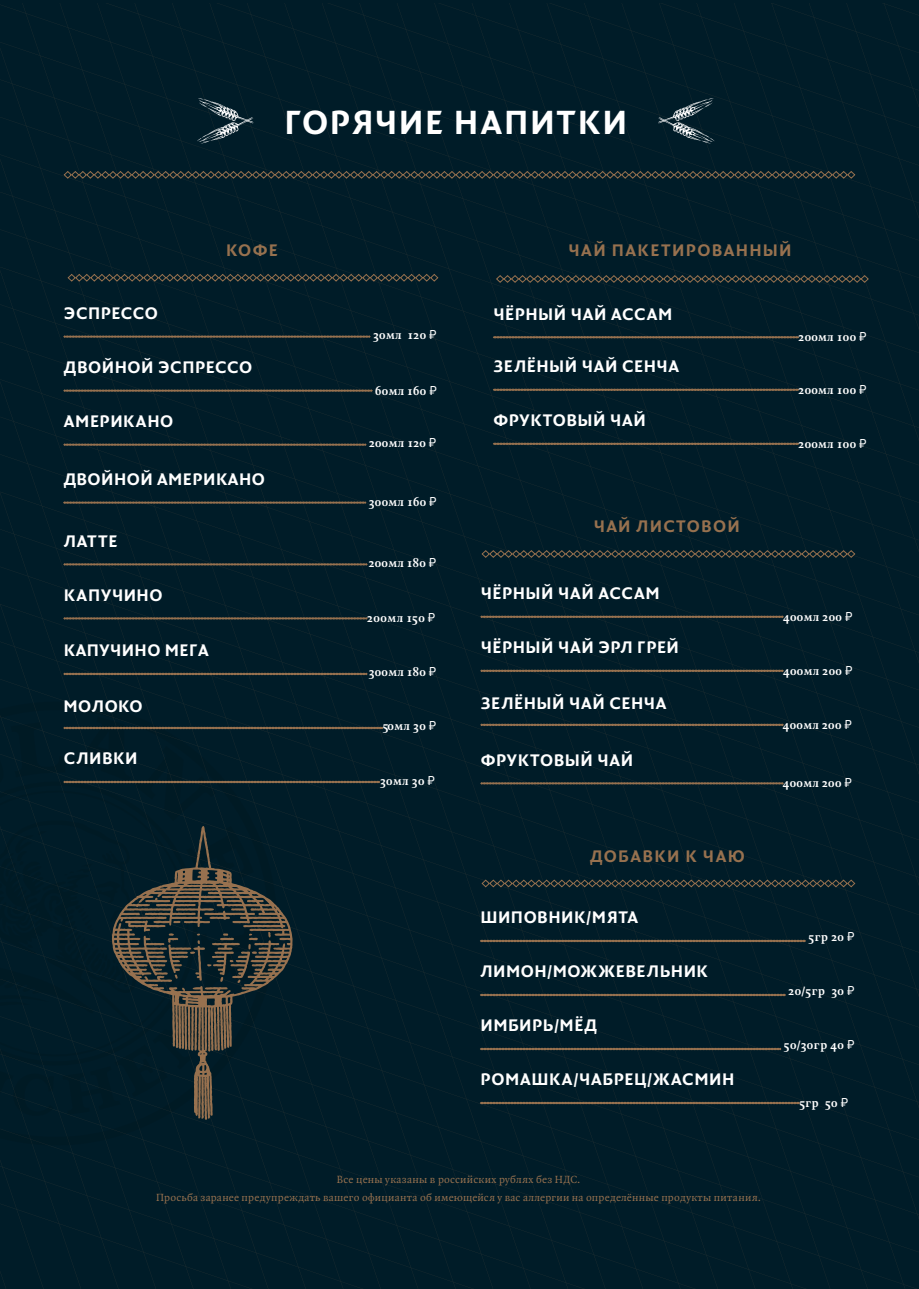
<style>
.page{position:relative;width:919px;height:1289px;background:#fff}
.page>*{position:absolute;margin:0;border:0;box-sizing:border-box;transform-origin:0 0}
.t1{font:700 36px "Quadraat Sans Pro";letter-spacing:.045em;color:#fff}
.t2{font:700 18px "Quadraat Sans Pro";letter-spacing:.025em;color:#fff}
.t3{font:700 18px "Quadraat Sans Pro";letter-spacing:.07em;color:#97714f}
.t4{font:700 12.75px "Quadraat Pro";letter-spacing:.03em;color:#fff}
.t5{font:11.1px/18px "Quadraat Pro";letter-spacing:.025em;color:#97714f;text-align:center}
.s1{font-family:"Archivo Narrow";font-weight:400}
</style>
<div class="page">
<div style="left:0;top:3px;width:918px;height:1285px;background:#001c28"></div>
<div style="left:0;top:683px;width:295px;height:480px;background:#001c28"></div>
<svg style="left:64px;top:336px;width:306px;height:1px"></svg>
<svg style="left:64px;top:390px;width:308px;height:1px"></svg>
<svg style="left:64px;top:444px;width:302px;height:1px"></svg>
<svg style="left:64px;top:563px;width:303px;height:2px"></svg>
<svg style="left:64px;top:617px;width:303px;height:2px"></svg>
<svg style="left:493px;top:336px;width:305px;height:2px"></svg>
<svg style="left:493px;top:389px;width:305px;height:1px"></svg>
<svg style="left:493px;top:443px;width:305px;height:1px"></svg>
<svg style="left:480px;top:616px;width:303px;height:1px"></svg>
<svg style="left:480px;top:670px;width:303px;height:1px"></svg>
<svg style="left:480px;top:724px;width:303px;height:1px"></svg>
<svg style="left:480px;top:782px;width:303px;height:2px"></svg>
<svg style="left:480px;top:940px;width:325px;height:1px"></svg>
<svg style="left:480px;top:994px;width:305px;height:1px"></svg>
<svg style="left:480px;top:1048px;width:300px;height:1px"></svg>
<svg style="left:480px;top:1102px;width:319px;height:1px"></svg>
<svg style="left:63px;top:171px;width:792px;height:8px;background:#303734"></svg>
<svg style="left:67px;top:273px;width:371px;height:9px;background:#2a3332"></svg>
<svg style="left:481px;top:879px;width:374px;height:8px;background:#2e3633"></svg>
<svg style="left:481px;top:549px;width:374px;height:9px;background:#2a3432"></svg>
<svg style="left:0;top:716px;width:383px;height:400px;background:#0c222a"></svg>
<svg style="left:197px;top:98px;width:57px;height:45px;background:#263d47"></svg>
<svg style="left:657px;top:98px;width:57px;height:45px;background:#253d47"></svg>
<svg style="left:64px;top:502px;width:302px;height:1px"></svg>
<svg style="left:495px;top:275px;width:374px;height:8px;background:#303634"></svg>
<svg style="left:64px;top:673px;width:303px;height:1px"></svg>
<h1 class="t1" style="left:284px;top:96px;width:344px">ГОРЯЧИЕ НАПИТКИ</h1>
<p class="t2" style="left:64px;top:299px;width:96px">ЭСПРЕССО</p>
<p class="t3" style="left:226px;top:237px;width:53px">КОФЕ</p>
<p class="t2" style="left:64px;top:353px;width:190px">ДВОЙНОЙ ЭСПРЕССО</p>
<p class="t2" style="left:64px;top:407px;width:111px">АМЕРИКАНО</p>
<p class="t2" style="left:64px;top:465px;width:203px">ДВОЙНОЙ АМЕРИКАНО</p>
<p class="t2" style="left:64px;top:527px;width:55px">ЛАТТЕ</p>
<p class="t2" style="left:64px;top:581px;width:100px">КАПУЧИНО</p>
<p class="t2" style="left:64px;top:637px;width:146px">КАПУЧИНО МЕГА</p>
<p class="t2" style="left:63px;top:692px;width:81px">МОЛОКО</p>
<p class="t2" style="left:64px;top:745px;width:75px">СЛИВКИ</p>
<p class="t3" style="left:568px;top:236px;width:224px">ЧАЙ ПАКЕТИРОВАННЫЙ</p>
<p class="t2" style="left:493px;top:300px;width:180px">ЧЁРНЫЙ ЧАЙ АССАМ</p>
<p class="t4" style="left:373px;top:326px;width:65px">30мл 120 <span class="s1">₽</span></p>
<p class="t4" style="left:798px;top:328px;width:69px">200мл 100 <span class="s1">₽</span></p>
<p class="t2" style="left:493px;top:353px;width:187px">ЗЕЛЁНЫЙ ЧАЙ СЕНЧА</p>
<p class="t4" style="left:375px;top:382px;width:63px">60мл 160 <span class="s1">₽</span></p>
<p class="t4" style="left:798px;top:381px;width:69px">200мл 100 <span class="s1">₽</span></p>
<p class="t2" style="left:493px;top:407px;width:154px">ФРУКТОВЫЙ ЧАЙ</p>
<p class="t4" style="left:369px;top:434px;width:69px">200мл 120 <span class="s1">₽</span></p>
<p class="t4" style="left:798px;top:435px;width:69px">200мл 100 <span class="s1">₽</span></p>
<p class="t4" style="left:369px;top:493px;width:69px">300мл 160 <span class="s1">₽</span></p>
<p class="t3" style="left:594px;top:513px;width:147px">ЧАЙ ЛИСТОВОЙ</p>
<p class="t4" style="left:368px;top:554px;width:69px">200мл 180 <span class="s1">₽</span></p>
<p class="t2" style="left:481px;top:579px;width:180px">ЧЁРНЫЙ ЧАЙ АССАМ</p>
<p class="t4" style="left:367px;top:609px;width:69px">200мл 150 <span class="s1">₽</span></p>
<p class="t4" style="left:783px;top:608px;width:70px">400мл 200 <span class="s1">₽</span></p>
<p class="t2" style="left:481px;top:633px;width:200px">ЧЁРНЫЙ ЧАЙ ЭРЛ ГРЕЙ</p>
<p class="t4" style="left:368px;top:663px;width:69px">300мл 180 <span class="s1">₽</span></p>
<p class="t4" style="left:783px;top:662px;width:70px">400мл 200 <span class="s1">₽</span></p>
<p class="t2" style="left:481px;top:689px;width:187px">ЗЕЛЁНЫЙ ЧАЙ СЕНЧА</p>
<p class="t4" style="left:382px;top:717px;width:55px">50мл 30 <span class="s1">₽</span></p>
<p class="t4" style="left:782px;top:716px;width:70px">400мл 200 <span class="s1">₽</span></p>
<p class="t2" style="left:481px;top:746px;width:154px">ФРУКТОВЫЙ ЧАЙ</p>
<p class="t4" style="left:380px;top:771px;width:56px">30мл 30 <span class="s1">₽</span></p>
<p class="t4" style="left:782px;top:774px;width:70px">400мл 200 <span class="s1">₽</span></p>
<p class="t3" style="left:590px;top:842px;width:156px">ДОБАВКИ К ЧАЮ</p>
<p class="t2" style="left:480px;top:903px;width:159px">ШИПОВНИК/МЯТА</p>
<p class="t4" style="left:808px;top:928px;width:47px">5гр 20 <span class="s1">₽</span></p>
<p class="t2" style="left:480px;top:957px;width:229px">ЛИМОН/МОЖЖЕВЕЛЬНИК</p>
<p class="t4" style="left:788px;top:982px;width:67px">20/5гр 30 <span class="s1">₽</span></p>
<p class="t2" style="left:480px;top:1011px;width:118px">ИМБИРЬ/МЁД</p>
<p class="t4" style="left:783px;top:1036px;width:72px">50/30гр 40 <span class="s1">₽</span></p>
<p class="t2" style="left:480px;top:1065px;width:255px">РОМАШКА/ЧАБРЕЦ/ЖАСМИН</p>
<p class="t4" style="left:799px;top:1094px;width:50px">5гр 50 <span class="s1">₽</span></p>
<p class="t5" style="left:156px;top:1170px;width:606px">Все цены указаны в российских рублях без НДС.<br>Просьба заранее предупреждать вашего официанта об имеющейся у вас аллергии на определённые продукты питания.</p>
</div>
